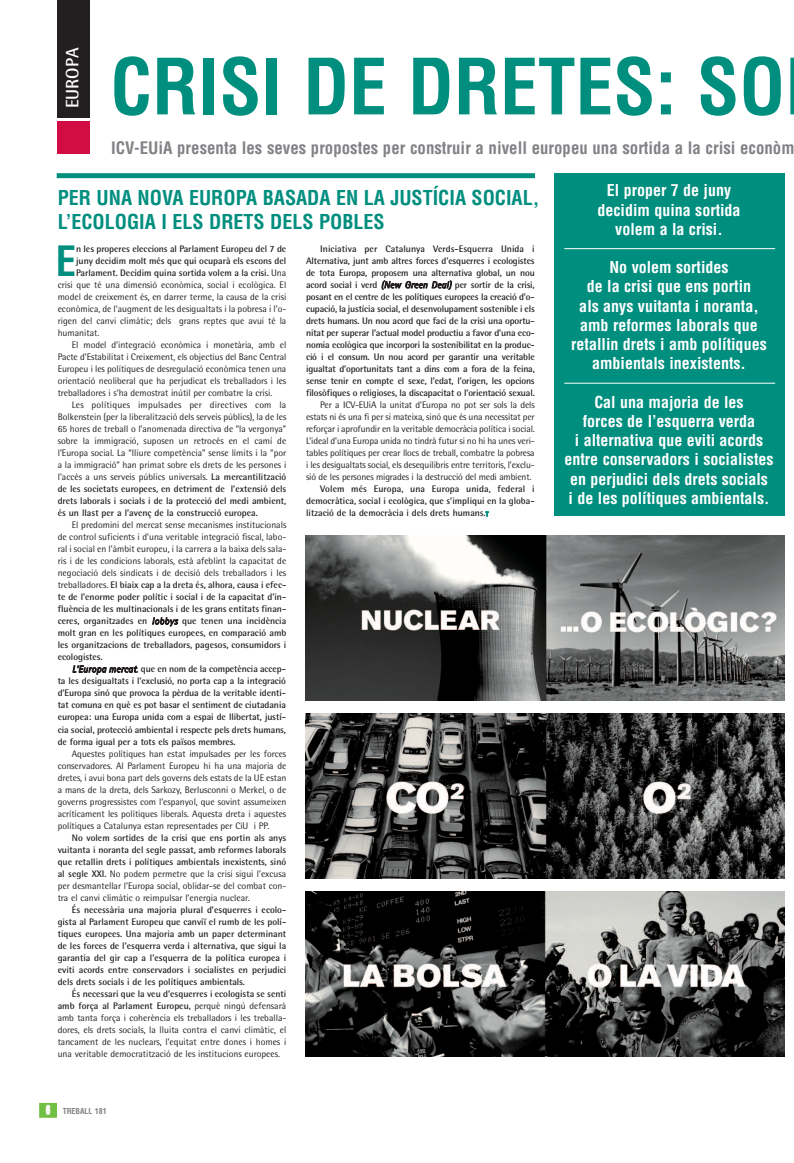
<style>
.page{position:relative;width:794px;height:1163px;background:#fff}
.page>*{position:absolute;margin:0;border:0;box-sizing:border-box;transform-origin:0 0}
.t1{font:700 condensed 75.5px "Helvetica";color:#008e7f}
.t2{font:700 condensed 40.7px "Helvetica";color:#008e7f}
.t3{font:700 condensed 20px/24px "Helvetica";color:#008e7f}
.t4{font:700 18px "Rotis Semi Sans";color:#fff}
.t5{font:700 condensed 16.9px "Helvetica";color:#808285}
.t6{font:700 condensed 16px/19.2px "Helvetica";color:#fff;text-align:center}
.t7{font:700 9.5px/12px "Rotis Semi Sans";color:#231f20;text-align:justify}
.t8{font:9.5px/12px "Rotis Semi Sans";color:#231f20;text-align:justify}
.t9{font:9.5px "Rotis Semi Sans";letter-spacing:.02em;color:#231f20}
.t10{font:700 condensed 8px "Helvetica";color:#808285}
.s1{font-weight:400;font-style:italic}
.s2{font-family:"Helvetica";font-stretch:condensed;font-size:6px;color:#008e7f}
.s3{font-weight:400}
.s4{font-weight:700}
.s5{font-size:11.5px;color:#fff}
</style>
<div class="page">
<div style="left:40px;top:1103px;width:16px;height:13px;background:#71bf44"></div>
<div style="left:39px;top:1102px;width:18px;height:15px;border:1px solid #71bf44"></div>
<div style="left:57px;top:0;width:32px;height:118px;background:#231f20"></div>
<div style="left:57px;top:121px;width:32px;height:32px;background:#d20d44"></div>
<div style="left:57px;top:173px;width:478px;height:5px;background:#008e7f"></div>
<img style="left:305px;top:891px;width:479px;height:165px">
<img style="left:305px;top:713px;width:479px;height:165px">
<img style="left:305px;top:535px;width:479px;height:165px">
<div style="left:554px;top:173px;width:230px;height:343px;background:#008e7f"></div>
<hr style="left:564px;top:248px;width:211px;height:1px;background:#fff">
<hr style="left:564px;top:382px;width:211px;height:1px;background:#fff">
<h3 class="t4" style="left:66px;top:108px;width:62px;rotate:-90deg">EUROPA</h3>
<h1 class="t1" style="left:110px;top:44px;width:676px">CRISI DE DRETES: SO</h1>
<h3 class="t5" style="left:111px;top:138px;width:685px">ICV-EUiA presenta les seves propostes per construir a nivell europeu una sortida a la crisi econòm</h3>
<h3 class="t3" style="left:58px;top:186px;width:483px">PER UNA NOVA EUROPA BASADA EN LA JUSTÍCIA SOCIAL,<br>L’ECOLOGIA I ELS DRETS DELS POBLES</h3>
<h3 class="t6" style="left:597px;top:181px;width:145px">El proper 7 de juny decidim quina sortida volem a la crisi.</h3>
<h3 class="t6" style="left:571px;top:258px;width:197px">No volem sortides<br>de la crisi que ens portin<br>als anys vuitanta i noranta, amb reformes laborals que retallin drets i amb polítiques ambientals inexistents.</h3>
<h3 class="t6" style="left:564px;top:392px;width:210px">Cal una majoria de les<br>forces de l’esquerra verda<br>i alternativa que eviti acords entre conservadors i socialistes en perjudici dels drets socials<br>i de les polítiques ambientals.</h3>
<p class="t7" style="left:306px;top:244px;width:230px;text-indent:14px">Iniciativa per Catalunya Verds-Esquerra Unida i Alternativa, junt amb altres forces d’esquerres i ecologistes de tota Europa, proposem una alternativa global, un nou acord social i verd <span class="s1">(New Green Deal)</span> per sortir de la crisi, posant en el centre de les polítiques europees la creació d’o&shy;cupació, la justícia social, el desenvolupament sostenible i els drets humans. Un nou acord que faci de la crisi una oportu&shy;nitat per superar l’actual model productiu a favor d’una eco&shy;nomia ecològica que incorpori la sostenibilitat en la produc&shy;ció i el consum. Un nou acord per garantir una veritable igualtat d’oportunitats tant a dins com a fora de la feina, sense tenir en compte el sexe, l’edat, l’origen, les opcions filosòfiques o religioses, la discapacitat o l’orientació sexual.</p>
<p class="t8" style="left:306px;top:400px;width:230px;text-indent:14px">Per a ICV-EUiA la unitat d’Europa no pot ser sols la dels estats ni és una fi per si mateixa, sinó que és una necessitat per reforçar i aprofundir en la veritable democràcia política i social.<br>L’ideal d’una Europa unida no tindrà futur si no hi ha unes veri&shy;tables polítiques per crear llocs de treball, combatre la pobresa i les desigualtats social, els desequilibris entre territoris, l’exclu&shy;sió de les persones migrades i la destrucció del medi ambient.</p>
<p class="t7" style="left:306px;top:484px;width:230px;text-indent:14px">Volem més Europa, una Europa unida, federal i democràtica, social i ecològica, que s’impliqui en la globa&shy;lització de la democràcia i dels drets humans.<span class="s2">T</span></p>
<h2 class="t2" style="left:56px;top:238px;width:22px">E</h2>
<p class="t7" style="left:76px;top:244px;width:212px">n les properes eleccions al Parlament Europeu del 7 de</p>
<p class="t7" style="left:76px;top:256px;width:212px">juny decidim molt més que qui ocuparà els escons del</p>
<p class="t7" style="left:76px;top:268px;width:212px">Parlament. Decidim quina sortida volem a la crisi. <span class="s3">Una</span></p>
<p class="t8" style="left:58px;top:280px;width:230px">crisi que té una dimensió econòmica, social i ecològica. El</p>
<p class="t8" style="left:58px;top:292px;width:230px">model de creixement és, en darrer terme, la causa de la crisi</p>
<p class="t8" style="left:58px;top:304px;width:230px">econòmica, de l’augment de les desigualtats i la pobresa i l’o-</p>
<p class="t8" style="left:58px;top:316px;width:230px">rigen del canvi climàtic; dels grans reptes que avui té la</p>
<p class="t8" style="left:58px;top:328px;width:43px">humanitat.</p>
<p class="t8" style="left:72px;top:340px;width:216px">El model d’integració econòmica i monetària, amb el</p>
<p class="t8" style="left:58px;top:352px;width:230px">Pacte d’Estabilitat i Creixement, els objectius del Banc Central</p>
<p class="t8" style="left:58px;top:364px;width:230px">Europeu i les polítiques de desregulació econòmica tenen una</p>
<p class="t8" style="left:58px;top:376px;width:230px">orientació neoliberal que ha perjudicat els treballadors i les</p>
<p class="t8" style="left:58px;top:388px;width:216px">treballadores i s’ha demostrat inútil per combatre la crisi.</p>
<p class="t9" style="left:72px;top:401px;width:216px">Les polítiques impulsades per directives com la</p>
<p class="t8" style="left:58px;top:412px;width:230px">Bolkenstein (per la liberalització dels serveis públics), la de les</p>
<p class="t8" style="left:58px;top:424px;width:230px">65 hores de treball o l’anomenada directiva de “la vergonya”</p>
<p class="t8" style="left:58px;top:436px;width:230px">sobre la immigració, suposen un retrocés en el camí de</p>
<p class="t8" style="left:58px;top:448px;width:230px">l’Europa social. La “lliure competència” sense límits i la “por</p>
<p class="t8" style="left:58px;top:460px;width:230px">a la immigració” han primat sobre els drets de les persones i</p>
<p class="t8" style="left:58px;top:472px;width:230px">l’accés a uns serveis públics universals. <span class="s4">La mercantilització</span></p>
<p class="t7" style="left:58px;top:484px;width:230px">de les societats europees, en detriment de l’extensió dels</p>
<p class="t7" style="left:58px;top:496px;width:230px">drets laborals i socials i de la protecció del medi ambient,</p>
<p class="t7" style="left:58px;top:508px;width:202px">és un llast per a l’avenç de la construcció europea.</p>
<p class="t7" style="left:58px;top:520px;width:230px;text-indent:14px"><span class="s3">El predomini del mercat sense mecanismes institucionals de control suficients i d’una veritable integració fiscal, labo&shy;ral i social en l’àmbit europeu, i la carrera a la baixa dels sala&shy;ris i de les condicions laborals, està afeblint la capacitat de negociació dels sindicats i de decisió dels treballadors i les treballadores.</span> El biaix cap a la dreta és, alhora, causa i efec&shy;te de l’enorme poder polític i social i de la capacitat d’in&shy;fluència de les multinacionals i de les grans entitats finan&shy;ceres, organitzades en <span class="s1">lobbys</span> que tenen una incidència molt gran en les polítiques europees, en comparació amb les organitzacions de treballadors, pagesos, consumidors i ecologistes.</p>
<p class="t7" style="left:58px;top:664px;width:230px;text-indent:14px"><span class="s1">L’Europa mercat</span>, que en nom de la competència accep&shy;ta les desigualtats i l’exclusió, no porta cap a la integració d’Europa sinó que provoca la pèrdua de la veritable identi&shy;tat comuna en què es pot basar el sentiment de ciutadania europea: una Europa unida com a espai de llibertat, justí&shy;cia social, protecció ambiental i respecte pels drets humans, de forma igual per a tots els països membres.</p>
<p class="t8" style="left:58px;top:748px;width:230px;text-indent:14px">Aquestes polítiques han estat impulsades per les forces conservadores. Al Parlament Europeu hi ha una majoria de dretes, i avui bona part dels governs dels estats de la UE estan a mans de la dreta, dels Sarkozy, Berlusconni o Merkel, o de governs progressistes com l’espanyol, que sovint assumeixen acríticament les polítiques liberals. Aquesta dreta i aquestes polítiques a Catalunya estan representades per CiU i PP.</p>
<p class="t7" style="left:58px;top:832px;width:230px;text-indent:14px">No volem sortides de la crisi que ens portin als anys vuitanta i noranta del segle passat, amb reformes laborals que retallin drets i polítiques ambientals inexistents, sinó al segle XXI. <span class="s3">No podem permetre que la crisi sigui l’excusa per desmantellar l’Europa social, oblidar-se del combat con&shy;tra el canvi climàtic o reimpulsar l’energia nuclear.</span></p>
<p class="t7" style="left:58px;top:904px;width:230px;text-indent:14px">És necessària una majoria plural d’esquerres i ecolo&shy;gista al Parlament Europeu que canviï el rumb de les polí&shy;tiques europees. Una majoria amb un paper determinant de les forces de l’esquerra verda i alternativa, que sigui la garantia del gir cap a l’esquerra de la política europea i eviti acords entre conservadors i socialistes en perjudici dels drets socials i de les polítiques ambientals.</p>
<p class="t8" style="left:58px;top:988px;width:230px;text-indent:14px"><span class="s4">És necessari que la veu d’esquerres i ecologista se senti amb força al Parlament Europeu,</span> perquè ningú defensarà amb tanta força i coherència els treballadors i les treballa&shy;dores, els drets socials, la lluita contra el canvi climàtic, el tancament de les nuclears, l’equitat entre dones i homes i una veritable democratització de les institucions europees.</p>
<p class="t10" style="left:46px;top:1106px;width:62px"><span class="s5">6</span> TREBALL 181</p>
</div>
